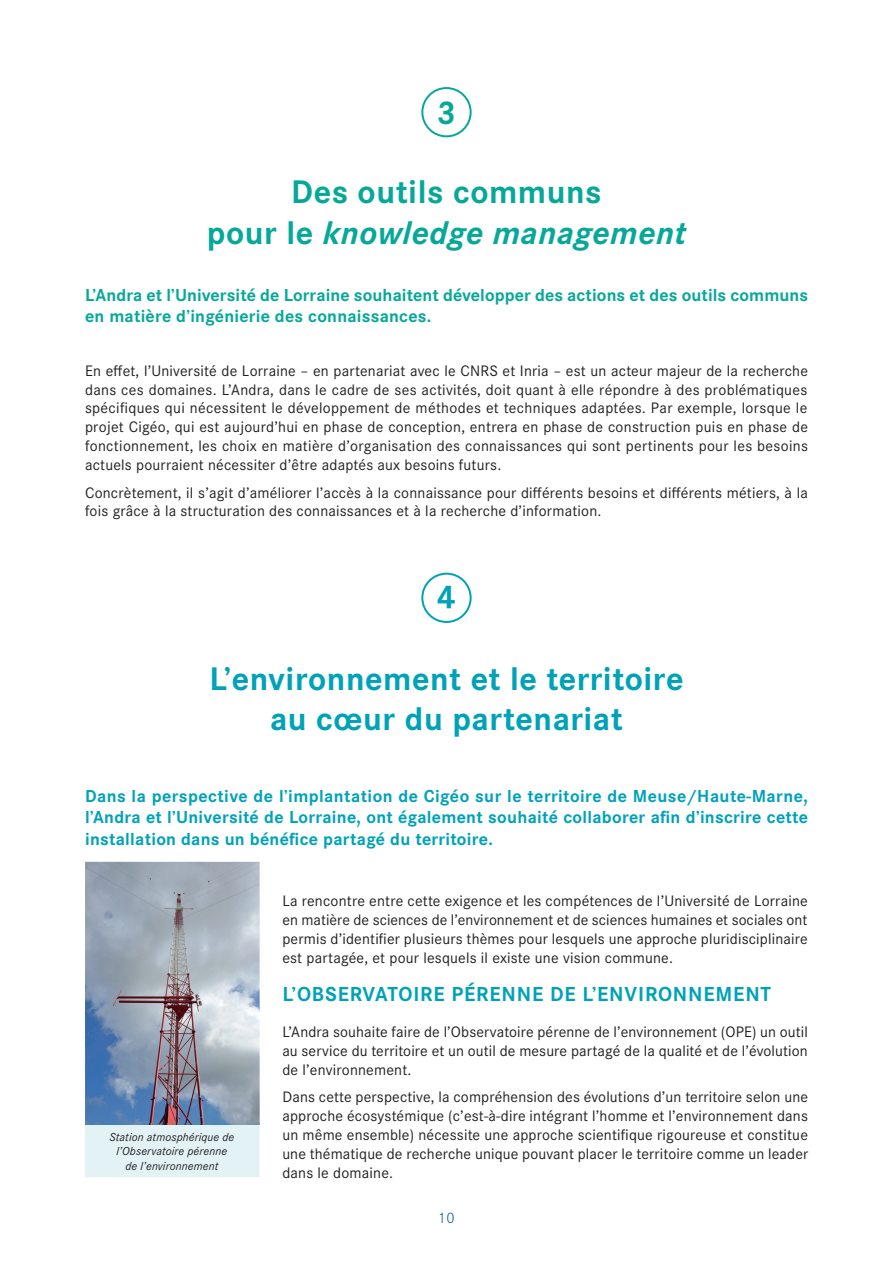
<style>
.page{position:relative;width:893px;height:1263px;background:#fff}
.page>*{position:absolute;margin:0;border:0;box-sizing:border-box;transform-origin:0 0}
.t1{font:700 33.9px/40.8px "Corporate S";letter-spacing:.015em;color:#00a2b8;text-align:center}
.t2{font:700 33.9px/40.8px "Corporate S";letter-spacing:.015em;color:#07a899;text-align:center}
.t3{font:700 21px "Corporate S";letter-spacing:.035em;color:#00a2b8}
.t4{font:700 18px/21.6px "Corporate S";letter-spacing:.015em;color:#00a2b8;text-align:justify}
.t5{font:700 18px/21.6px "Corporate S";letter-spacing:.005em;color:#07a899}
.t6{font:15.75px/18.9px "Corporate S";letter-spacing:.01em;color:#231f20;text-align:justify}
.t7{font:300 15.75px "Corporate S";color:#07579f}
.t8{font:italic 12px/14.4px "Corporate S";letter-spacing:.01em;color:#231f20;text-align:center}
.s1{font-style:italic}
</style>
<div class="page">
<img style="left:85px;top:862px;width:175px;height:262px">
<div style="left:85px;top:1123px;width:174px;height:54px;background:#e2f2f5"></div>
<div style="left:421px;top:87px;width:51px;height:50px;border:2px solid #07a899;border-radius:50%"></div>
<div style="left:421px;top:573px;width:51px;height:50px;border:2px solid #00a2b8;border-radius:50%"></div>
<h1 class="t2" style="left:437px;top:94px;width:21px">3</h1>
<h1 class="t2" style="left:207px;top:172px;width:481px">Des outils communs<br>pour le <span class="s1">knowledge management</span></h1>
<p class="t5" style="left:85px;top:284px;width:725px">L’Andra et l’Université de Lorraine souhaitent développer des actions et des outils communs en matière d’ingénierie des connaissances.</p>
<p class="t6" style="left:85px;top:361px;width:724px">En effet, l’Université de Lorraine – en partenariat avec le CNRS et Inria – est un acteur majeur de la recherche dans ces domaines. L’Andra, dans le cadre de ses activités, doit quant à elle répondre à des problématiques spécifiques qui nécessitent le développement de méthodes et techniques adaptées. Par exemple, lorsque le projet Cigéo, qui est aujourd’hui en phase de conception, entrera en phase de construction puis en phase de fonctionnement, les choix en matière d’organisation des connaissances qui sont pertinents pour les besoins actuels pourraient nécessiter d’être adaptés aux besoins futurs.</p>
<p class="t6" style="left:85px;top:483px;width:724px">Concrètement, il s’agit d’améliorer l’accès à la connaissance pour différents besoins et différents métiers, à la fois grâce à la structuration des connaissances et à la recherche d’information.</p>
<h1 class="t1" style="left:437px;top:577px;width:21px">4</h1>
<h1 class="t1" style="left:210px;top:659px;width:475px">L’environnement et le territoire au cœur du partenariat</h1>
<p class="t4" style="left:85px;top:785px;width:724px">Dans la perspective de l’implantation de Cigéo sur le territoire de Meuse/Haute-Marne, l’Andra et l’Université de Lorraine, ont également souhaité collaborer afin d’inscrire cette installation dans un bénéfice partagé du territoire.</p>
<p class="t8" style="left:109px;top:1130px;width:126px">Station atmosphérique de l’Observatoire pérenne de l’environnement</p>
<p class="t6" style="left:282px;top:892px;width:527px">La rencontre entre cette exigence et les compétences de l’Université de Lorraine en matière de sciences de l’environnement et de sciences humaines et sociales ont permis d’identifier plusieurs thèmes pour lesquels une approche pluridisciplinaire est partagée, et pour lesquels il existe une vision commune.</p>
<h2 class="t3" style="left:282px;top:982px;width:490px">L’OBSERVATOIRE PÉRENNE DE L’ENVIRONNEMENT</h2>
<p class="t6" style="left:282px;top:1022px;width:527px">L’Andra souhaite faire de l’Observatoire pérenne de l’environnement (OPE) un outil au service du territoire et un outil de mesure partagé de la qualité et de l’évolution de l’environnement.</p>
<p class="t6" style="left:282px;top:1087px;width:527px">Dans cette perspective, la compréhension des évolutions d’un territoire selon une approche écosystémique (c’est-à-dire intégrant l’homme et l’environnement dans un même ensemble) nécessite une approche scientifique rigoureuse et constitue une thématique de recherche unique pouvant placer le territoire comme un leader dans le domaine.</p>
<p class="t7" style="left:438px;top:1209px;width:18px">10</p>
</div>
